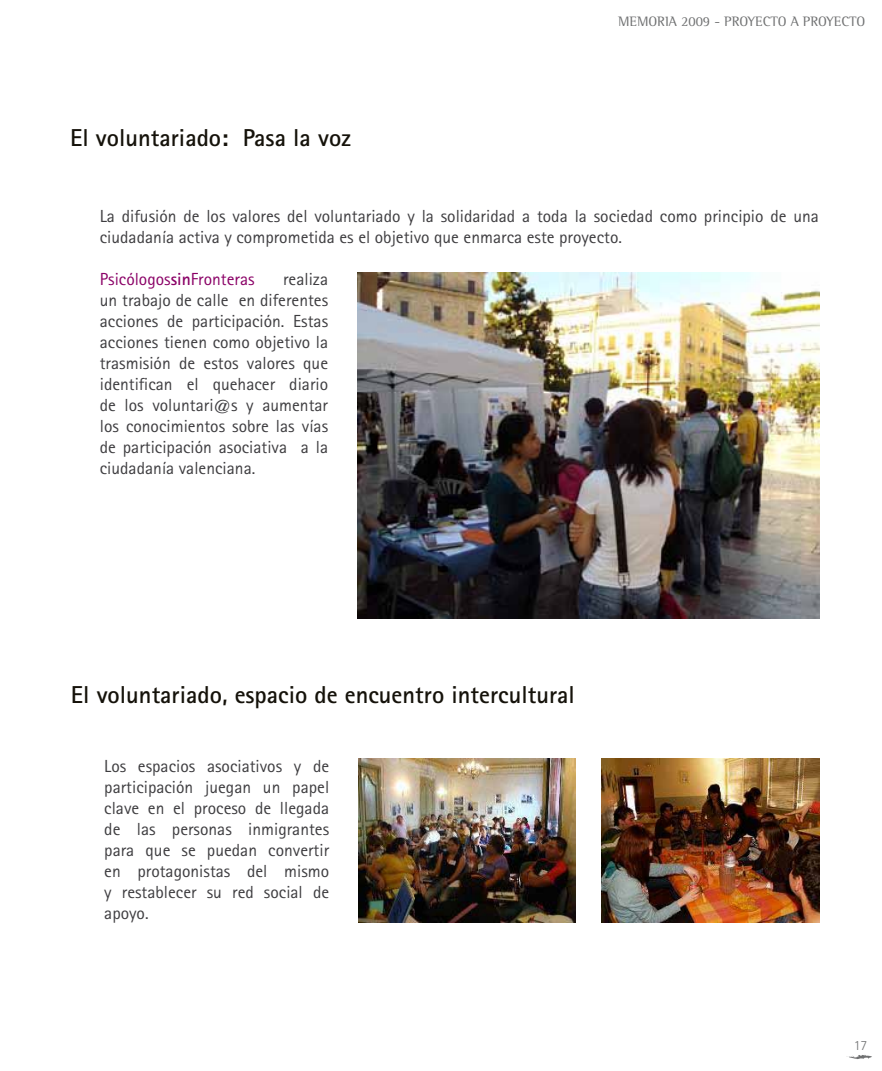
<style>
.page{position:relative;width:882px;height:1071px;background:#fff}
.page>*{position:absolute;margin:0;border:0;box-sizing:border-box;transform-origin:0 0}
.t1{font:700 24.5px "Rotis Sans Serif";color:#15120a}
.t2{font:17.5px/21px "Rotis Sans Serif";color:#3e3d40;text-align:justify}
.t3{font:17.5px "Rotis Sans Serif";color:#8a0066}
.t4{font:14px "Rotis Semi Serif";color:#707172}
.t5{font:300 14px "Rotis Sans Serif";color:#707172}
.s1{font-weight:700}
</style>
<div class="page">
<svg style="left:846px;top:1055px;width:26px;height:4px"></svg>
<img style="left:358px;top:272px;width:461px;height:347px">
<img style="left:358px;top:759px;width:218px;height:163px">
<img style="left:601px;top:759px;width:218px;height:164px">
<h1 class="t1" style="left:70px;top:122px;width:282px">El voluntariado: Pasa la voz</h1>
<p class="t4" style="left:618px;top:13px;width:249px">MEMORIA 2009 - PROYECTO A PROYECTO</p>
<p class="t2" style="left:100px;top:206px;width:721px">La difusión de los valores del voluntariado y la solidaridad a toda la sociedad como principio de una ciudadanía activa y comprometida es el objetivo que enmarca este proyecto.</p>
<p class="t3" style="left:100px;top:269px;width:156px">Psicólogos<span class="s1">sin</span>Fronteras</p>
<p class="t2" style="left:100px;top:269px;width:230px;text-indent:183px">realiza un trabajo de calle en diferentes acciones de participación. Estas acciones tienen como objetivo la trasmisión de estos valores que identifican el quehacer diario de los voluntari@s y aumentar los conocimientos sobre las vías de participación asociativa a la ciudadanía valenciana.</p>
<h1 class="t1" style="left:71px;top:679px;width:505px">El voluntariado, espacio de encuentro intercultural</h1>
<p class="t2" style="left:104px;top:756px;width:226px">Los espacios asociativos y de participación juegan un papel clave en el proceso de llegada de las personas inmigrantes para que se puedan convertir en protagonistas del mismo y restablecer su red social de apoyo.</p>
<p class="t5" style="left:854px;top:1037px;width:15px">17</p>
</div>
